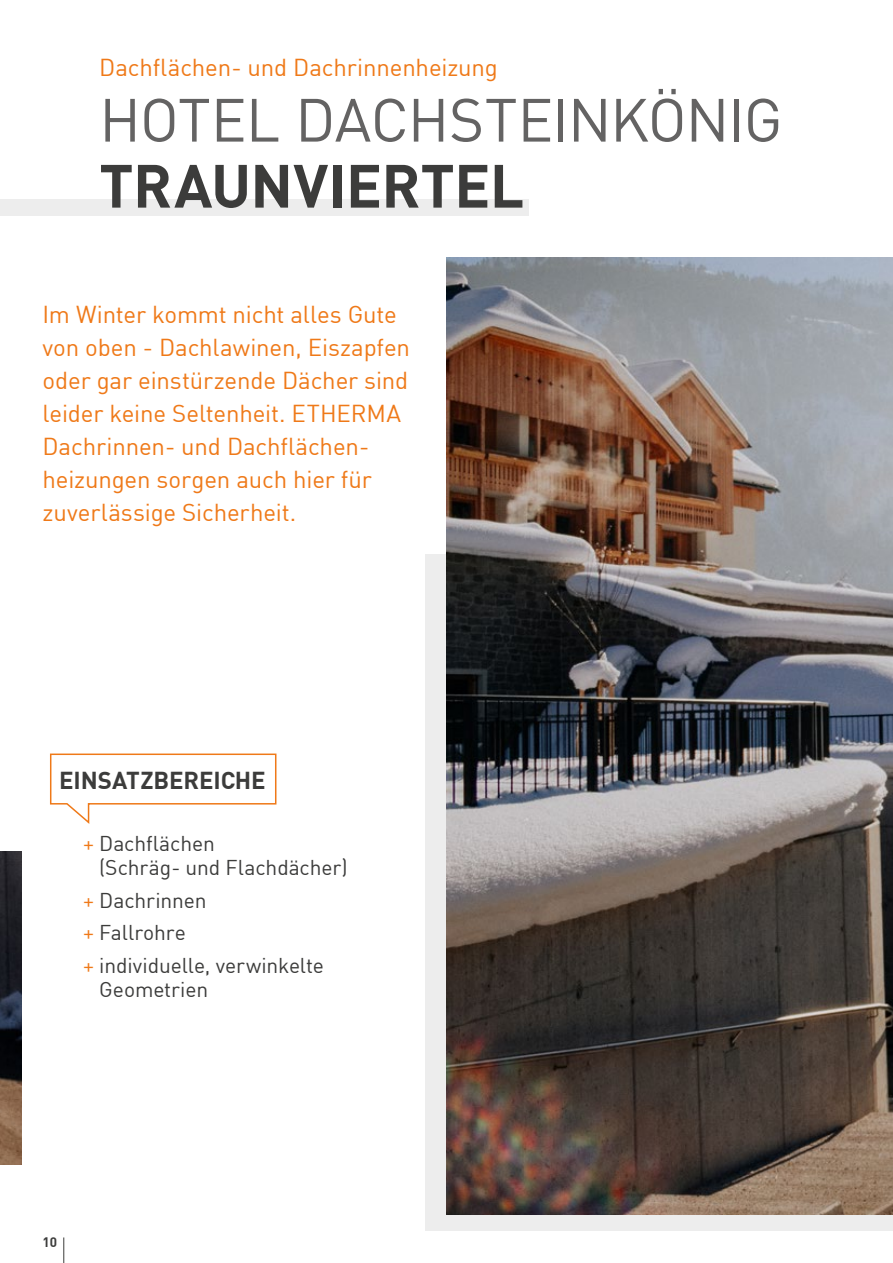
<style>
.page{position:relative;width:893px;height:1263px;background:#fff}
.page>*{position:absolute;margin:0;border:0;box-sizing:border-box;transform-origin:0 0}
.t1{font:60px "DIN";letter-spacing:-.015em;color:#646363}
.t2{font:700 60px "DIN";letter-spacing:-.01em;color:#3c3c3b}
.t3{font:24px/33px "DIN";letter-spacing:-.005em;color:#ef7918}
.t4{font:700 24px "DIN";letter-spacing:-.005em;color:#3c3c3b}
.t5{font:21px/32.5px "DIN";letter-spacing:-.005em;color:#3c3c3b}
.t6{font:700 13.5px "DIN";color:#3c3c3b}
.s1{color:#ef7918}
</style>
<div class="page">
<svg style="left:63px;top:1237px;width:1px;height:26px"></svg>
<div style="left:425px;top:554px;width:468px;height:677px;background:#ededed"></div>
<div style="left:0;top:199px;width:528px;height:17px;background:#ededed"></div>
<img style="left:446px;top:257px;width:447px;height:957px">
<img style="left:0;top:851px;width:21px;height:314px">
<svg style="left:50px;top:753px;width:227px;height:71px"></svg>
<p class="t3" style="left:99px;top:50px;width:400px">Dachflächen- und Dachrinnenheizung</p>
<h1 class="t1" style="left:99px;top:82px;width:685px">HOTEL DACHSTEINKÖNIG</h1>
<h1 class="t2" style="left:99px;top:147px;width:426px">TRAUNVIERTEL</h1>
<p class="t3" style="left:43px;top:297px;width:369px">Im Winter kommt nicht alles Gute von oben - Dachlawinen, Eiszapfen oder gar einstürzende Dächer sind leider keine Seltenheit. ETHERMA<br>Dachrinnen- und Dachflächen&shy;heizungen sorgen auch hier für zuverlässige Sicherheit.</p>
<p class="t4" style="left:59px;top:764px;width:208px">EINSATZBEREICHE</p>
<p class="t5" style="left:99px;top:831px;width:250px;line-height:24px;text-indent:-16px"><span class="s1">+</span> Dachflächen<br>(Schräg- und Flachdächer)</p>
<p class="t5" style="left:83px;top:883px;width:242px"><span class="s1">+</span> Dachrinnen<br><span class="s1">+</span> Fallrohre<br><span class="s1">+</span> individuelle, verwinkelte</p>
<p class="t5" style="left:99px;top:972px;width:110px">Geometrien</p>
<p class="t6" style="left:43px;top:1233px;width:16px">10</p>
</div>
